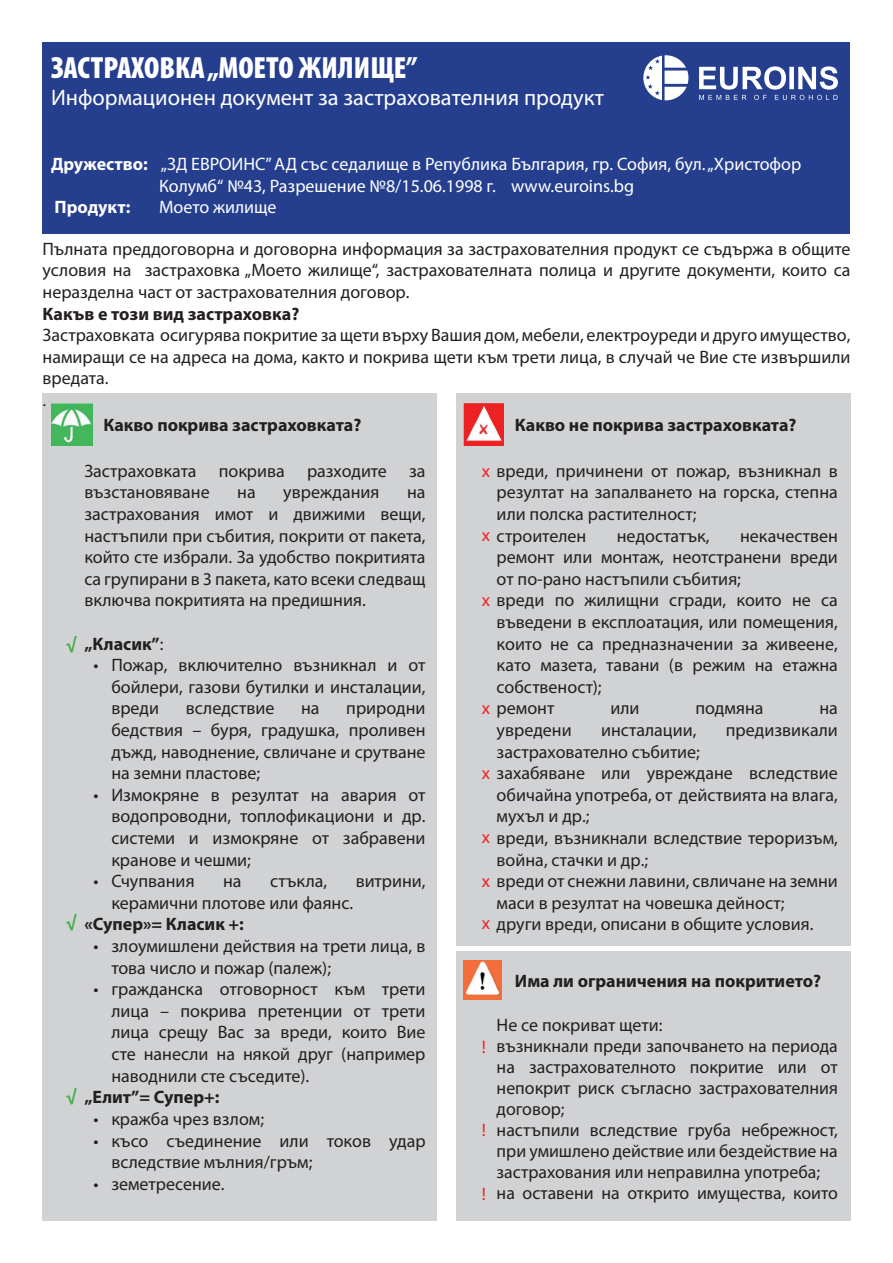
<style>
.page{position:relative;width:893px;height:1263px;background:#fff}
.page>*{position:absolute;margin:0;border:0;box-sizing:border-box;transform-origin:0 0}
.t1{font:900 condensed 30.75px "Myriad Pro";color:#fff}
.t2{font:22.5px "Myriad Pro";color:#fff}
.t3{font:18px/21.6px "Myriad Pro";color:#231f20;text-align:justify}
.t4{font:18px/21.6px "Myriad Pro";color:#fff}
.t5{font:700 18px "Myriad Pro";color:#231f20}
.t6{font:700 18px "Myriad Pro";color:#fff}
.t7{font:18px "Myriad Pro";color:#ed2223}
.t8{font:18px "Minion Pro";color:#231f20}
.s1{font-weight:700}
.s2{color:#40ae49}
.s3{font-weight:400}
.s4{font-weight:700;color:#40ae49}
.s5{color:#ed2223}
</style>
<div class="page">
<div style="left:43px;top:43px;width:807px;height:191px;background:#253f8e"></div>
<svg style="left:643px;top:55px;width:195px;height:45px"></svg>
<div style="left:43px;top:393px;width:394px;height:827px;background:#d1d2d4"></div>
<div style="left:456px;top:393px;width:394px;height:553px;background:#d1d2d4"></div>
<div style="left:456px;top:951px;width:394px;height:269px;background:#d1d2d4"></div>
<img style="left:51px;top:404px;width:41px;height:41px">
<img style="left:464px;top:404px;width:40px;height:41px">
<img style="left:464px;top:961px;width:38px;height:38px">
<h1 class="t1" style="left:51px;top:48px;width:368px">ЗАСТРАХОВКА „МОЕТО ЖИЛИЩЕ”</h1>
<p class="t2" style="left:51px;top:84px;width:555px">Информационен документ за застрахователния продукт</p>
<p class="t4" style="left:159px;top:153px;width:644px;text-indent:-108px"><span class="s1">Дружество:</span> „ЗД ЕВРОИНС” АД със седалище в Република България, гр. София, бул. „Христофор<br>Колумб“ №43, Разрешение №8/15.06.1998 г. www.euroins.bg</p>
<p class="t6" style="left:55px;top:196px;width:77px">Продукт:</p>
<p class="t4" style="left:159px;top:196px;width:119px">Моето жилище</p>
<p class="t3" style="left:43px;top:238px;width:809px">Пълната преддоговорна и договорна информация за застрахователния продукт се съдържа в общите условия на застраховка „Моето жилище“, застрахователната полица и другите документи, които са неразделна част от застрахователния договор.</p>
<p class="t5" style="left:43px;top:302px;width:258px">Какъв е този вид застраховка?</p>
<p class="t3" style="left:43px;top:324px;width:809px">Застраховката осигурява покритие за щети върху Вашия дом, мебели, електроуреди и друго имущество, намиращи се на адреса на дома, както и покрива щети към трети лица, в случай че Вие сте извършили вредата.</p>
<p class="t8" style="left:43px;top:389px;width:6px">.</p>
<p class="t5" style="left:103px;top:413px;width:259px">Какво покрива застраховката?</p>
<p class="t5" style="left:515px;top:413px;width:283px">Какво не покрива застраховката?</p>
<p class="t3" style="left:84px;top:460px;width:343px">Застраховката покрива разходите за възстановяване</p>
<p class="t3" style="left:84px;top:481px;width:343px;text-indent:323px">на застрахования имот и движими вещи, настъпили при събития, покрити от пакета, който сте избрали. За удобство покритията са групирани в 3 пакета, като всеки следващ включва покритията на предишния.</p>
<p class="t5" style="left:66px;top:632px;width:99px"><span class="s2">√</span> „Класик”<span class="s3">:</span></p>
<p class="t3" style="left:111px;top:654px;width:316px;text-indent:-18px">• Пожар, включително възникнал и от бойлери, газови бутилки и инсталации, вреди</p>
<p class="t3" style="left:237px;top:481px;width:20px">на</p>
<p class="t3" style="left:283px;top:481px;width:98px">увреждания</p>
<p class="t3" style="left:111px;top:697px;width:316px;text-indent:235px">природни бедствия – буря, градушка, проливен дъжд, наводнение, свличане и срутване на земни пластове;</p>
<p class="t3" style="left:111px;top:784px;width:316px;text-indent:-18px">• Измокряне в резултат на авария от водопроводни, топлофикациони и др. системи и измокряне от забравени кранове и чешми;</p>
<p class="t3" style="left:93px;top:870px;width:103px">• Счупвания</p>
<p class="t3" style="left:223px;top:870px;width:20px">на</p>
<p class="t3" style="left:270px;top:870px;width:59px">стъкла,</p>
<p class="t3" style="left:356px;top:870px;width:71px">витрини,</p>
<p class="t3" style="left:66px;top:892px;width:289px;text-indent:45px">керамични плотове или фаянс. <span class="s4">√</span> <span class="s1">«Супер»= Класик +:</span></p>
<p class="t3" style="left:111px;top:935px;width:316px;text-indent:-18px">• злоумишлени действия на трети лица, в това число и пожар (палеж);</p>
<p class="t3" style="left:93px;top:978px;width:334px">• гражданска отговорност към трети</p>
<p class="t3" style="left:111px;top:1000px;width:316px">лица – покрива претенции от трети</p>
<p class="t3" style="left:111px;top:1021px;width:316px">лица срещу Вас за вреди, които Вие</p>
<p class="t3" style="left:111px;top:1043px;width:316px">сте нанесли на някой друг (например</p>
<p class="t3" style="left:111px;top:1064px;width:199px">наводнили сте съседите).</p>
<p class="t5" style="left:66px;top:1085px;width:155px"><span class="s2">√</span> „Елит”= Супер+:</p>
<p class="t3" style="left:93px;top:1108px;width:172px">• кражба чрез взлом;</p>
<p class="t3" style="left:111px;top:1129px;width:316px;text-indent:-18px">• късо съединение или токов удар вследствие мълния/гръм;</p>
<p class="t3" style="left:93px;top:1172px;width:133px">• земетресение.</p>
<p class="t3" style="left:186px;top:697px;width:90px">вследствие</p>
<p class="t3" style="left:301px;top:697px;width:20px">на</p>
<p class="t3" style="left:482px;top:460px;width:358px"><span class="s5">x</span> вреди, причинени от пожар, възникнал в</p>
<p class="t3" style="left:497px;top:481px;width:343px">резултат на запалването на горска, степна</p>
<p class="t3" style="left:497px;top:503px;width:202px">или полска растителност;</p>
<p class="t3" style="left:482px;top:524px;width:106px"><span class="s5">x</span> строителен</p>
<p class="t3" style="left:617px;top:524px;width:94px">недостатък,</p>
<p class="t3" style="left:740px;top:524px;width:99px">некачествен</p>
<p class="t3" style="left:497px;top:546px;width:343px">ремонт или монтаж, неотстранени вреди</p>
<p class="t3" style="left:497px;top:568px;width:246px">от по-рано настъпили събития;</p>
<p class="t3" style="left:482px;top:589px;width:358px"><span class="s5">x</span> вреди по жилищни сгради, които не са</p>
<p class="t3" style="left:497px;top:611px;width:343px">въведени в експлоатация, или помещения,</p>
<p class="t3" style="left:497px;top:632px;width:343px">които не са предназначении за живеене,</p>
<p class="t3" style="left:497px;top:654px;width:343px">като мазета, тавани (в режим на етажна</p>
<p class="t3" style="left:497px;top:676px;width:106px">собственост);</p>
<p class="t3" style="left:482px;top:697px;width:74px"><span class="s5">x</span> ремонт</p>
<p class="t3" style="left:610px;top:697px;width:31px">или</p>
<p class="t3" style="left:695px;top:697px;width:70px">подмяна</p>
<p class="t3" style="left:819px;top:697px;width:20px">на</p>
<p class="t3" style="left:497px;top:719px;width:77px">увредени</p>
<p class="t3" style="left:601px;top:719px;width:97px">инсталации,</p>
<p class="t3" style="left:726px;top:719px;width:113px">предизвикали</p>
<p class="t3" style="left:497px;top:740px;width:205px">застрахователно събитие;</p>
<p class="t3" style="left:482px;top:762px;width:358px"><span class="s5">x</span> захабяване или увреждане вследствие</p>
<p class="t3" style="left:497px;top:784px;width:343px">обичайна употреба, от действията на влага,</p>
<p class="t3" style="left:497px;top:805px;width:94px">мухъл и др.;</p>
<p class="t3" style="left:482px;top:827px;width:358px"><span class="s5">x</span> вреди, възникнали вследствие тероризъм,</p>
<p class="t3" style="left:497px;top:848px;width:153px">война, стачки и др.;</p>
<p class="t3" style="left:482px;top:870px;width:358px"><span class="s5">x</span> вреди от снежни лавини, свличане на земни</p>
<p class="t3" style="left:497px;top:892px;width:289px">маси в резултат на човешка дейност;</p>
<p class="t3" style="left:482px;top:913px;width:333px"><span class="s5">x</span> други вреди, описани в общите условия.</p>
<p class="t7" style="left:482px;top:1036px;width:6px">!</p>
<p class="t7" style="left:482px;top:1119px;width:6px">!</p>
<p class="t7" style="left:482px;top:1183px;width:6px">!</p>
<p class="t5" style="left:515px;top:969px;width:308px">Има ли ограничения на покритието?</p>
<p class="t3" style="left:497px;top:1014px;width:343px;line-height:21px;text-align:left">Не се покриват щети:<br>възникнали преди започването на периода на застрахователното покритие или от непокрит риск съгласно застрахователния договор;<br>настъпили вследствие груба небрежност, при умишлено действие или бездействие на застрахования или неправилна употреба; на оставени на открито имущества, които</p>
</div>
